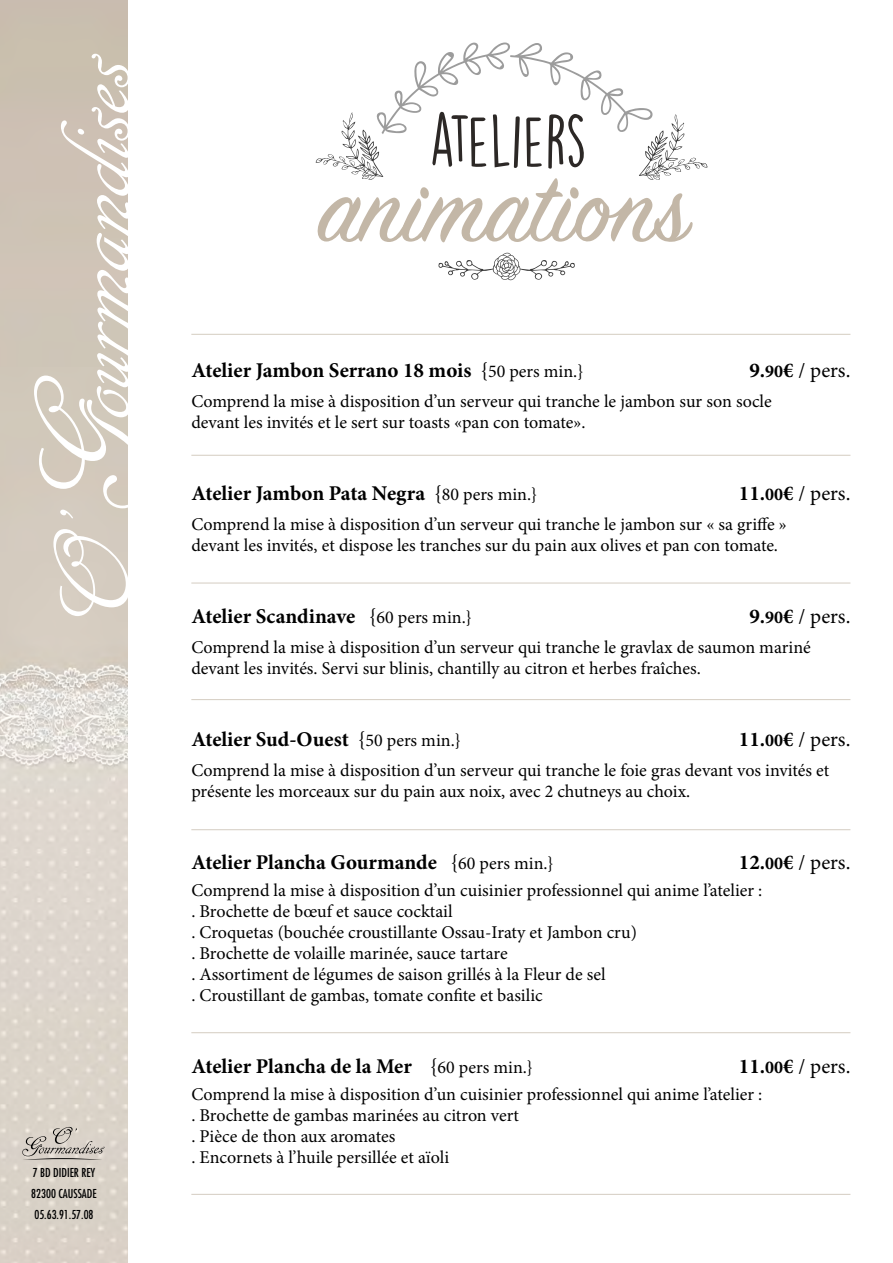
<style>
.page{position:relative;width:893px;height:1263px;background:#fff}
.page>*{position:absolute;margin:0;border:0;box-sizing:border-box;transform-origin:0 0}
.t1{font:108px "Sign Painter House Script";color:#c3b7a7}
.t2{font:66px "DK Lemon Yellow Sun";letter-spacing:-.03em;color:#2c2826}
.t3{font:700 21px "Minion Pro";color:#000}
.t4{font:21px "Minion Pro";color:#000}
.t5{font:18px/21px "Minion Pro";color:#000}
.t6{font:condensed 12px "Futura Std";color:#000}
.s1{font-weight:400}
.s2{font-weight:400;font-size:18px}
.s3{font-weight:700}
.s4{font-weight:700;font-size:18px}
</style>
<div class="page">
<img style="left:0;top:0;width:128px;height:1263px">
<svg style="left:53px;top:529px;width:75px;height:87px"></svg>
<svg style="left:34px;top:54px;width:94px;height:464px;background:#d4cbbf"></svg>
<svg style="left:438px;top:253px;width:137px;height:27px"></svg>
<svg style="left:316px;top:43px;width:391px;height:137px"></svg>
<hr style="left:191px;top:455px;width:659px;height:1px;background:#d9d2c8">
<hr style="left:191px;top:334px;width:659px;height:1px;background:#d9d2c8">
<hr style="left:191px;top:582px;width:659px;height:2px;background:#d9d2c8">
<hr style="left:191px;top:699px;width:659px;height:1px;background:#d9d2c8">
<hr style="left:191px;top:829px;width:659px;height:1px;background:#d9d2c8">
<hr style="left:191px;top:1032px;width:659px;height:1px;background:#d9d2c8">
<hr style="left:191px;top:1194px;width:659px;height:1px;background:#d9d2c8">
<svg style="left:22px;top:1127px;width:82px;height:33px;background:#c0bab2"></svg>
<p class="t6" style="left:33px;top:1165px;width:64px">7 BD DIDIER REY</p>
<p class="t6" style="left:31px;top:1186px;width:67px">82300 CAUSSADE</p>
<p class="t6" style="left:34px;top:1207px;width:61px">05.63.91.57.08</p>
<p class="t2" style="left:429px;top:101px;width:160px">ATELIERS</p>
<p class="t1" style="left:318px;top:142px;width:372px">animations</p>
<p class="t3" style="left:191px;top:355px;width:394px">Atelier Jambon Serrano 18 mois <span class="s1">{</span><span class="s2">50 pers min.}</span></p>
<p class="t4" style="left:749px;top:356px;width:103px"><span class="s3">9.</span><span class="s4">90</span><span class="s3">€</span> / pers.</p>
<p class="t5" style="left:191px;top:391px;width:582px">Comprend la mise à disposition d’un serveur qui tranche le jambon sur son socle</p>
<p class="t5" style="left:191px;top:412px;width:396px">devant les invités et le sert sur toasts «pan con tomate».</p>
<p class="t3" style="left:191px;top:478px;width:348px">Atelier Jambon Pata Negra <span class="s1">{</span><span class="s2">80 pers min.}</span></p>
<p class="t4" style="left:739px;top:479px;width:113px"><span class="s3">11.</span><span class="s4">00</span><span class="s3">€</span> / pers.</p>
<p class="t5" style="left:191px;top:514px;width:597px">Comprend la mise à disposition d’un serveur qui tranche le jambon sur « sa griffe »</p>
<p class="t5" style="left:191px;top:535px;width:588px">devant les invités, et dispose les tranches sur du pain aux olives et pan con tomate.</p>
<p class="t3" style="left:191px;top:601px;width:282px">Atelier Scandinave <span class="s1">{</span><span class="s2">60 pers min.}</span></p>
<p class="t4" style="left:749px;top:602px;width:103px"><span class="s3">9.</span><span class="s4">90</span><span class="s3">€</span> / pers.</p>
<p class="t5" style="left:191px;top:637px;width:621px">Comprend la mise à disposition d’un serveur qui tranche le gravlax de saumon mariné</p>
<p class="t5" style="left:191px;top:658px;width:511px">devant les invités. Servi sur blinis, chantilly au citron et herbes fraîches.</p>
<p class="t3" style="left:191px;top:724px;width:271px">Atelier Sud-Ouest <span class="s1">{</span><span class="s2">50 pers min.}</span></p>
<p class="t4" style="left:739px;top:725px;width:113px"><span class="s3">11.</span><span class="s4">00</span><span class="s3">€</span> / pers.</p>
<p class="t5" style="left:191px;top:760px;width:639px">Comprend la mise à disposition d’un serveur qui tranche le foie gras devant vos invités et présente les morceaux sur du pain aux noix, avec 2 chutneys au choix.</p>
<p class="t3" style="left:191px;top:847px;width:364px">Atelier Plancha Gourmande <span class="s1">{</span><span class="s2">60 pers min.}</span></p>
<p class="t4" style="left:739px;top:848px;width:113px"><span class="s3">12.</span><span class="s4">00</span><span class="s3">€</span> / pers.</p>
<p class="t5" style="left:191px;top:880px;width:573px">Comprend la mise à disposition d’un cuisinier professionnel qui anime l’atelier :</p>
<p class="t5" style="left:191px;top:901px;width:263px">. Brochette de bœuf et sauce cocktail</p>
<p class="t5" style="left:191px;top:922px;width:447px">. Croquetas (bouchée croustillante Ossau-Iraty et Jambon cru)</p>
<p class="t5" style="left:191px;top:943px;width:318px">. Brochette de volaille marinée, sauce tartare</p>
<p class="t5" style="left:191px;top:964px;width:416px">. Assortiment de légumes de saison grillés à la Fleur de sel</p>
<p class="t5" style="left:191px;top:985px;width:353px">. Croustillant de gambas, tomate confite et basilic</p>
<p class="t3" style="left:191px;top:1051px;width:343px">Atelier Plancha de la Mer <span class="s1">{</span><span class="s2">60 pers min.}</span></p>
<p class="t4" style="left:739px;top:1052px;width:113px"><span class="s3">11.</span><span class="s4">00</span><span class="s3">€</span> / pers.</p>
<p class="t5" style="left:191px;top:1084px;width:573px">Comprend la mise à disposition d’un cuisinier professionnel qui anime l’atelier :</p>
<p class="t5" style="left:191px;top:1105px;width:329px">. Brochette de gambas marinées au citron vert</p>
<p class="t5" style="left:191px;top:1126px;width:206px">. Pièce de thon aux aromates</p>
<p class="t5" style="left:191px;top:1147px;width:259px">. Encornets à l’huile persillée et aïoli</p>
</div>
